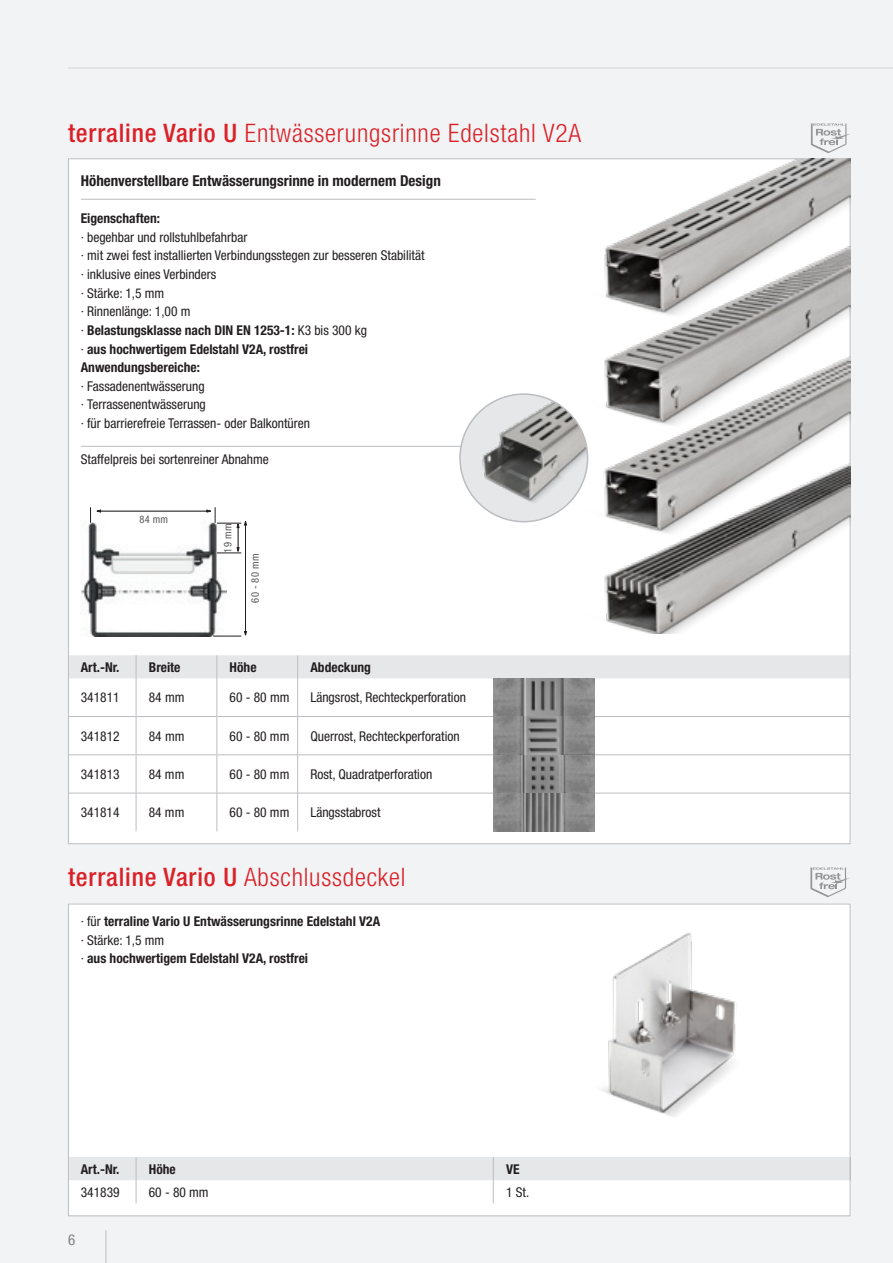
<style>
.page{position:relative;width:893px;height:1263px;background:#f2f3f4}
.page>*{position:absolute;margin:0;border:0;box-sizing:border-box;transform-origin:0 0}
.Produkt_-_Headline{font:300 condensed 25.5px "Helvetica Neue LT Pro";letter-spacing:.03em;color:#da2128}
.Produkt_-_Headline-2{font:500 condensed 25.5px "Helvetica Neue LT Pro";letter-spacing:.03em;color:#da2128}
.Produkt_-_Subline{font:700 condensed 15px "Helvetica Neue LT Pro";color:#231f20}
.t1{font:condensed 15px "Helvetica Neue LT Pro";color:#808285}
.Produkte_-_Text_Inhalt{font:condensed 13.5px "Helvetica Neue LT Pro";color:#231f20}
.Produkt_-_Text{font:700 condensed 13.5px "Helvetica Neue LT Pro";color:#231f20}
.Data-Body{font:condensed 13.5px "Helvetica Neue LT Pro";color:#231f20}
.Data-ArtNr{font:condensed 13.5px "Helvetica Neue LT Pro";color:#231f20}
.Header-Head{font:700 condensed 13.5px "Helvetica Neue LT Pro";color:#231f20}
.Header-ArtNr{font:700 condensed 13.5px "Helvetica Neue LT Pro";color:#231f20}
.t2{font:condensed 10.5px "Helvetica Neue LT Pro";letter-spacing:.025em;color:#57585a}
.s1{font-weight:500}
.s2{font-weight:400}
.s3{font-weight:300}
</style>
<div class="page">
<hr style="left:68px;top:68px;width:825px;height:1px;background:#d1d2d4">
<hr style="left:106px;top:1230px;width:1px;height:33px;background:#bcbdc0">
<div style="left:68px;top:158px;width:782px;height:686px;background:#fff"></div>
<hr style="left:81px;top:199px;width:455px;height:1px;background:#bcbdc0">
<hr style="left:81px;top:446px;width:399px;height:1px;background:#bcbdc0">
<svg style="left:70px;top:679px;width:778px;height:152px"></svg>
<hr style="left:136px;top:679px;width:1px;height:37px;background:#bcbdc0">
<hr style="left:216px;top:679px;width:1px;height:37px;background:#bcbdc0">
<hr style="left:297px;top:679px;width:1px;height:37px;background:#bcbdc0">
<hr style="left:136px;top:716px;width:1px;height:39px;background:#bcbdc0">
<hr style="left:216px;top:716px;width:1px;height:39px;background:#bcbdc0">
<hr style="left:297px;top:716px;width:1px;height:39px;background:#bcbdc0">
<hr style="left:136px;top:755px;width:1px;height:38px;background:#bcbdc0">
<hr style="left:216px;top:755px;width:1px;height:38px;background:#bcbdc0">
<hr style="left:297px;top:755px;width:1px;height:38px;background:#bcbdc0">
<hr style="left:136px;top:793px;width:1px;height:38px;background:#bcbdc0">
<hr style="left:216px;top:793px;width:1px;height:38px;background:#bcbdc0">
<hr style="left:297px;top:793px;width:1px;height:38px;background:#bcbdc0">
<div style="left:70px;top:655px;width:778px;height:24px;background:#e6e7e9"></div>
<hr style="left:68px;top:716px;width:68px;height:1px;background:#bcbdc0">
<hr style="left:136px;top:716px;width:80px;height:1px;background:#bcbdc0">
<hr style="left:217px;top:716px;width:80px;height:1px;background:#bcbdc0">
<hr style="left:298px;top:716px;width:552px;height:1px;background:#bcbdc0">
<hr style="left:68px;top:754px;width:68px;height:1px;background:#bcbdc0">
<hr style="left:136px;top:754px;width:80px;height:1px;background:#bcbdc0">
<hr style="left:217px;top:754px;width:80px;height:1px;background:#bcbdc0">
<hr style="left:298px;top:754px;width:552px;height:1px;background:#bcbdc0">
<hr style="left:68px;top:793px;width:68px;height:1px;background:#bcbdc0">
<hr style="left:136px;top:793px;width:80px;height:1px;background:#bcbdc0">
<hr style="left:217px;top:793px;width:80px;height:1px;background:#bcbdc0">
<hr style="left:298px;top:793px;width:552px;height:1px;background:#bcbdc0">
<img style="left:493px;top:679px;width:102px;height:152px">
<svg style="left:811px;top:123px;width:39px;height:30px"></svg>
<div style="left:68px;top:904px;width:782px;height:312px;background:#fff"></div>
<svg style="left:70px;top:1157px;width:781px;height:46px"></svg>
<img style="left:602px;top:932px;width:135px;height:185px">
<svg style="left:810px;top:867px;width:39px;height:30px"></svg>
<img style="left:493px;top:159px;width:357px;height:475px">
<img style="left:81px;top:523px;width:9px;height:92px">
<svg style="left:90px;top:507px;width:157px;height:130px"></svg>
<img style="left:460px;top:394px;width:128px;height:128px;border-radius:64px">
<p class="Produkt_-_Headline" style="left:68px;top:118px;width:515px"><span class="s1">terraline Vario U</span> Entwässerungsrinne Edelstahl V2A</p>
<p class="Produkt_-_Subline" style="left:81px;top:172px;width:362px">Höhenverstellbare Entwässerungsrinne in modernem Design</p>
<p class="Produkt_-_Text" style="left:81px;top:210px;width:81px">Eigenschaften:</p>
<p class="Produkte_-_Text_Inhalt" style="left:81px;top:229px;width:168px">· begehbar und rollstuhlbefahrbar</p>
<p class="Produkte_-_Text_Inhalt" style="left:81px;top:248px;width:345px">· mit zwei fest installierten Verbindungsstegen zur besseren Stabilität</p>
<p class="Produkte_-_Text_Inhalt" style="left:81px;top:266px;width:137px">· inklusive eines Verbinders</p>
<p class="Produkte_-_Text_Inhalt" style="left:81px;top:285px;width:85px">· Stärke: 1,5 mm</p>
<p class="Produkte_-_Text_Inhalt" style="left:81px;top:304px;width:111px">· Rinnenlänge: 1,00 m</p>
<p class="Produkt_-_Text" style="left:81px;top:322px;width:288px"><span class="s2">·</span> Belastungsklasse nach DIN EN 1253-1: <span class="s2">K3 bis 300 kg</span></p>
<p class="Produkt_-_Text" style="left:81px;top:341px;width:229px"><span class="s2">·</span> aus hochwertigem Edelstahl V2A, rostfrei</p>
<p class="Produkt_-_Text" style="left:81px;top:359px;width:121px">Anwendungsbereiche:</p>
<p class="Produkte_-_Text_Inhalt" style="left:81px;top:378px;width:125px">· Fassadenentwässerung</p>
<p class="Produkte_-_Text_Inhalt" style="left:81px;top:397px;width:127px">· Terrassenentwässerung</p>
<p class="Produkte_-_Text_Inhalt" style="left:81px;top:415px;width:231px">· für barrierefreie Terrassen- oder Balkontüren</p>
<p class="Produkte_-_Text_Inhalt" style="left:81px;top:451px;width:190px">Staffelpreis bei sortenreiner Abnahme</p>
<p class="t2" style="left:139px;top:514px;width:30px">84 mm</p>
<p class="t2" style="left:222px;top:552px;width:30px;rotate:-90deg">19 mm</p>
<p class="t2" style="left:249px;top:603px;width:50px;rotate:-90deg">60 - 80 mm</p>
<p class="Header-ArtNr" style="left:81px;top:659px;width:40px">Art.-Nr.</p>
<p class="Header-Head" style="left:149px;top:659px;width:33px">Breite</p>
<p class="Header-Head" style="left:230px;top:659px;width:28px">Höhe</p>
<p class="Header-Head" style="left:310px;top:659px;width:62px">Abdeckung</p>
<p class="Data-ArtNr" style="left:81px;top:689px;width:40px">341811</p>
<p class="Data-Body" style="left:149px;top:689px;width:37px">84 mm</p>
<p class="Data-Body" style="left:230px;top:689px;width:61px">60 - 80 mm</p>
<p class="Data-Body" style="left:310px;top:689px;width:157px">Längsrost, Rechteckperforation</p>
<p class="Data-ArtNr" style="left:81px;top:728px;width:40px">341812</p>
<p class="Data-Body" style="left:149px;top:728px;width:37px">84 mm</p>
<p class="Data-Body" style="left:230px;top:728px;width:61px">60 - 80 mm</p>
<p class="Data-Body" style="left:310px;top:728px;width:151px">Querrost, Rechteckperforation</p>
<p class="Data-ArtNr" style="left:81px;top:766px;width:40px">341813</p>
<p class="Data-Body" style="left:149px;top:766px;width:37px">84 mm</p>
<p class="Data-Body" style="left:230px;top:766px;width:61px">60 - 80 mm</p>
<p class="Data-Body" style="left:310px;top:766px;width:123px">Rost, Quadratperforation</p>
<p class="Data-ArtNr" style="left:81px;top:804px;width:40px">341814</p>
<p class="Data-Body" style="left:149px;top:804px;width:37px">84 mm</p>
<p class="Data-Body" style="left:230px;top:804px;width:61px">60 - 80 mm</p>
<p class="Data-Body" style="left:310px;top:804px;width:72px">Längsstabrost</p>
<p class="Produkt_-_Headline-2" style="left:68px;top:861px;width:339px">terraline Vario U <span class="s3">Abschlussdeckel</span></p>
<p class="Produkt_-_Text" style="left:81px;top:913px;width:301px"><span class="s2">· für</span> terraline Vario U Entwässerungsrinne Edelstahl V2A</p>
<p class="Produkte_-_Text_Inhalt" style="left:81px;top:932px;width:85px">· Stärke: 1,5 mm</p>
<p class="Produkt_-_Text" style="left:81px;top:950px;width:229px"><span class="s2">·</span> aus hochwertigem Edelstahl V2A, rostfrei</p>
<p class="Header-ArtNr" style="left:81px;top:1161px;width:40px">Art.-Nr.</p>
<p class="Header-Head" style="left:149px;top:1161px;width:28px">Höhe</p>
<p class="Header-Head" style="left:506px;top:1161px;width:15px">VE</p>
<p class="Data-ArtNr" style="left:81px;top:1184px;width:40px">341839</p>
<p class="Data-Body" style="left:149px;top:1184px;width:61px">60 - 80 mm</p>
<p class="Data-Body" style="left:506px;top:1184px;width:25px">1 St.</p>
<p class="t1" style="left:68px;top:1231px;width:9px">6</p>
</div>
